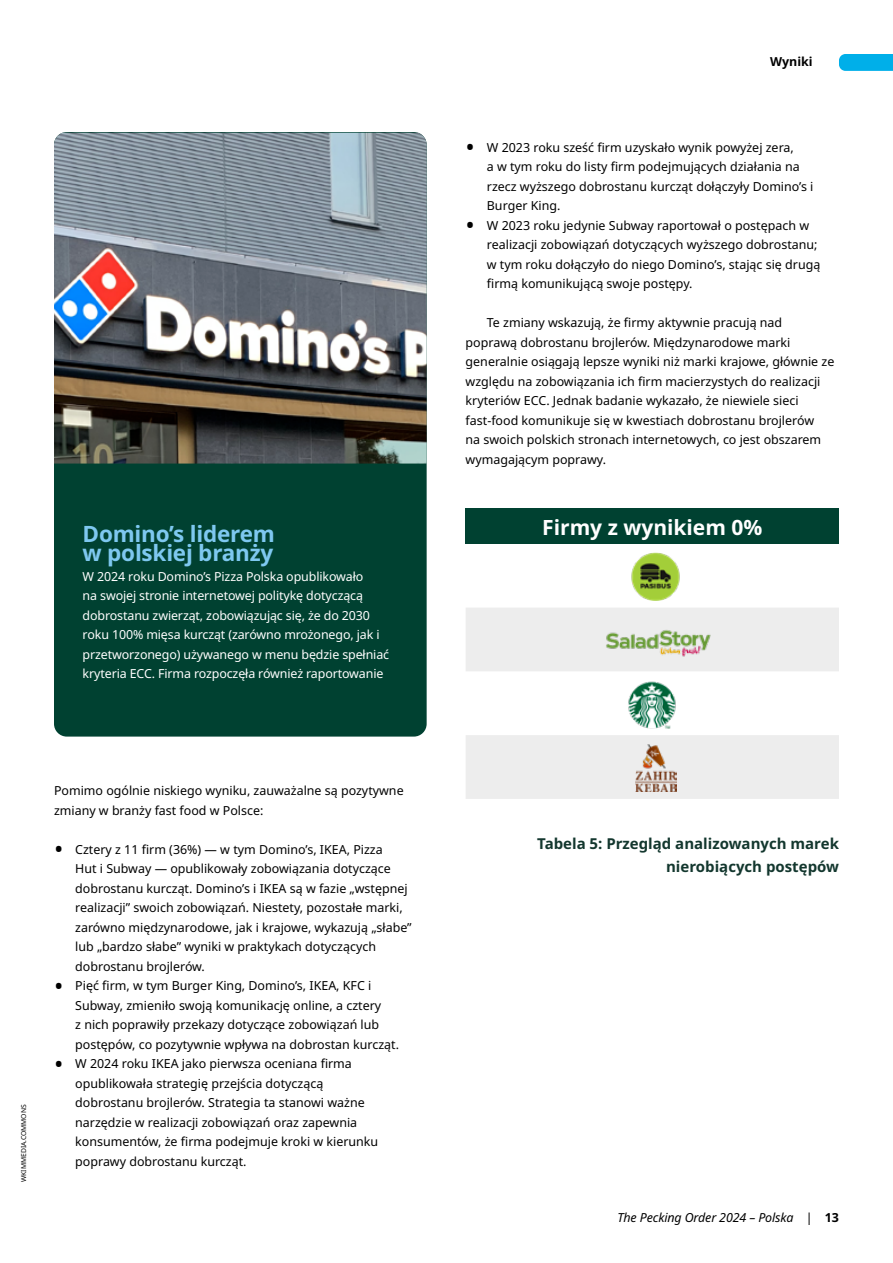
<style>
.page{position:relative;width:893px;height:1263px;background:#fff}
.page>*{position:absolute;margin:0;border:0;box-sizing:border-box;transform-origin:0 0}
.Body_Copy_P__Indent{font:700 22.5px/19.5px "Noto Sans";letter-spacing:-.01em;color:#7ec8f0}
.t1{font:700 21px "Noto Sans";color:#fff}
.Body__Noto_Regular{font:700 15px/22.5px "Noto Sans";color:#13372e;text-align:right}
.Aufzählung{font:12.45px/19.5px "Noto Sans";color:#000}
.Body_Copy_P__Indent-2{font:12.45px/19.5px "Noto Sans";color:#000}
.Body_Copy_P__Indent-3{font:12.45px/19.5px "Noto Sans";letter-spacing:-.01em;color:#fff}
.t2{font:italic 12.45px "Noto Sans";letter-spacing:-.01em;color:#000}
.t3{font:700 12.45px "Noto Sans";color:#000}
.t4{font:6.75px "Noto Sans";color:#000}
.s1{font-size:24.9px}
.s2{font-style:normal}
.s3{font-weight:700;font-style:normal}
</style>
<div class="page">
<div style="left:54px;top:132px;width:373px;height:604px;background:#004131;border-radius:13px"></div>
<img style="left:54px;top:133px;width:373px;height:331px">
<div style="left:466px;top:508px;width:373px;height:36px;background:#004131"></div>
<svg style="left:466px;top:608px;width:373px;height:191px;fill:#ededed"></svg>
<svg style="left:839px;top:54px;width:54px;height:17px"></svg>
<img style="left:618px;top:698px;width:68px;height:41px">
<img style="left:631px;top:552px;width:49px;height:37px">
<img style="left:604px;top:589px;width:108px;height:109px">
<img style="left:635px;top:745px;width:42px;height:47px">
<p class="Body_Copy_P__Indent" style="left:83px;top:524px;width:194px">Domino’s liderem w polskiej branży</p>
<p class="Body_Copy_P__Indent-3" style="left:83px;top:567px;width:308px">W 2024 roku Domino’s Pizza Polska opublikowało<br>na swojej stronie internetowej politykę dotyczącą dobrostanu zwierząt, zobowiązując się, że do 2030 roku 100% mięsa kurcząt (zarówno mrożonego, jak i przetworzonego) używanego w menu będzie spełniać kryteria ECC. Firma rozpoczęła również raportowanie</p>
<p class="t4" style="left:19px;top:1182px;width:79px;rotate:-90deg">WKIMMEDIA.COMMONS</p>
<p class="Body_Copy_P__Indent-2" style="left:54px;top:781px;width:351px">Pomimo ogólnie niskiego wyniku, zauważalne są pozytywne zmiany w branży fast food w Polsce:</p>
<p class="Aufzählung" style="left:75px;top:840px;width:338px;text-indent:-21px"><span class="s1">•</span> Cztery z 11 firm (36%) — w tym Domino’s, IKEA, Pizza<br>Hut i Subway — opublikowały zobowiązania dotyczące dobrostanu kurcząt. Domino’s i IKEA są w fazie „wstępnej realizacji” swoich zobowiązań. Niestety, pozostałe marki, zarówno międzynarodowe, jak i krajowe, wykazują „słabe” lub „bardzo słabe” wyniki w praktykach dotyczących dobrostanu brojlerów.</p>
<p class="Aufzählung" style="left:75px;top:976px;width:325px;text-indent:-21px"><span class="s1">•</span> Pięć firm, w tym Burger King, Domino’s, IKEA, KFC i Subway, zmieniło swoją komunikację online, a cztery<br>z nich poprawiły przekazy dotyczące zobowiązań lub postępów, co pozytywnie wpływa na dobrostan kurcząt.</p>
<p class="Aufzählung" style="left:75px;top:1054px;width:304px;text-indent:-21px"><span class="s1">•</span> W 2024 roku IKEA jako pierwsza oceniana firma opublikowała strategię przejścia dotyczącą dobrostanu brojlerów. Strategia ta stanowi ważne narzędzie w realizacji zobowiązań oraz zapewnia konsumentów, że firma podejmuje kroki w kierunku poprawy dobrostanu kurcząt.</p>
<p class="t3" style="left:770px;top:53px;width:44px">Wyniki</p>
<p class="Aufzählung" style="left:487px;top:138px;width:328px;text-indent:-21px"><span class="s1">•</span> W 2023 roku sześć firm uzyskało wynik powyżej zera,<br>a w tym roku do listy firm podejmujących działania na rzecz wyższego dobrostanu kurcząt dołączyły Domino’s i Burger King.</p>
<p class="Aufzählung" style="left:487px;top:216px;width:335px;text-indent:-21px"><span class="s1">•</span> W 2023 roku jedynie Subway raportował o postępach w realizacji zobowiązań dotyczących wyższego dobrostanu; w tym roku dołączyło do niego Domino’s, stając się drugą firmą komunikującą swoje postępy.</p>
<p class="Body_Copy_P__Indent-2" style="left:466px;top:313px;width:370px;text-indent:21px">Te zmiany wskazują, że firmy aktywnie pracują nad poprawą dobrostanu brojlerów. Międzynarodowe marki generalnie osiągają lepsze wyniki niż marki krajowe, głównie ze względu na zobowiązania ich firm macierzystych do realizacji kryteriów ECC. Jednak badanie wykazało, że niewiele sieci fast-food komunikuje się w kwestiach dobrostanu brojlerów<br>na swoich polskich stronach internetowych, co jest obszarem wymagającym poprawy.</p>
<p class="t1" style="left:542px;top:513px;width:222px">Firmy z wynikiem 0%</p>
<p class="Body__Noto_Regular" style="left:537px;top:833px;width:303px">Tabela 5: Przegląd analizowanych marek nierobiących postępów</p>
<p class="t2" style="left:617px;top:1209px;width:223px">The Pecking Order 2024 – Polska <span class="s2">|</span> <span class="s3">13</span></p>
</div>
